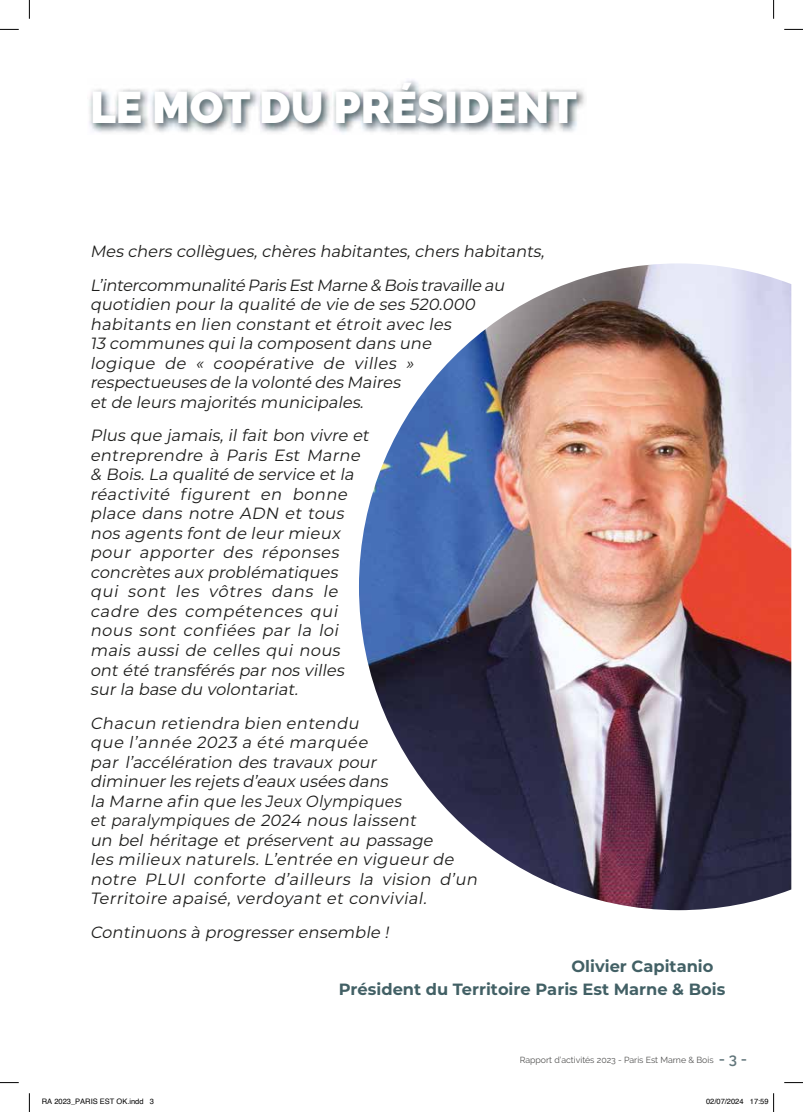
<style>
.page{position:relative;width:803px;height:1112px;background:#fff}
.page>*{position:absolute;margin:0;border:0;box-sizing:border-box;transform-origin:0 0}
.t1{font:900 44.12px "Raleway";color:#fff}
.t2{font:italic 16.25px/19.5px "Montserrat";letter-spacing:.005em;color:#1d1d1b}
.t3{font:700 16.25px/23px "Montserrat";color:#426065}
.t4{font:8.75px "Raleway";color:#525251}
.t5{font:7.5px "Helvetica";color:#000}
.s1{font-weight:600;font-size:15px;color:#62767b}
</style>
<div class="page">
<img style="left:359px;top:263px;width:432px;height:646px">
<img style="left:89px;top:80px;width:496px;height:53px">
<svg style="left:0;top:29px;width:19px;height:1px"></svg>
<svg style="left:784px;top:29px;width:19px;height:1px"></svg>
<svg style="left:0;top:1082px;width:19px;height:1px"></svg>
<svg style="left:784px;top:1082px;width:19px;height:1px"></svg>
<svg style="left:29px;top:0;width:1px;height:19px"></svg>
<svg style="left:29px;top:1093px;width:1px;height:18px"></svg>
<svg style="left:773px;top:0;width:1px;height:19px"></svg>
<svg style="left:773px;top:1093px;width:1px;height:18px"></svg>
<h1 class="t1" style="left:90px;top:82px;width:488px">LE MOT DU PRÉSIDENT</h1>
<p class="t2" style="left:90px;top:233px;width:459px;line-height:33.6px">Mes chers collègues,chères habitantes,chers habitants,<br>L’intercommunalité Paris Est Marne &amp; Bois travaille au</p>
<p class="t2" style="left:90px;top:294px;width:390px">quotidien pour la qualité de vie de ses 520.000 habitants en lien constant et étroit avec les<br>13 communes qui la composent dans une logique de « coopérative de villes » respectueuses de la volonté des Maires<br>etde leurs majorités municipales.</p>
<p class="t2" style="left:90px;top:425px;width:284px">Plus que jamais, il fait bon vivre et entreprendre à Paris Est Marne &amp; Bois. La qualité de service et la réactivité figurent en bonne place dans notre ADN et tous nos agents font de leur mieux pour apporter des réponses concrètes aux problématiques qui sont les vôtres dans le cadre des compétences qui nous sont confiées par la loi mais aussi de celles qui nous ont été transférés par nos villes surla base du volontariat.</p>
<p class="t2" style="left:90px;top:712px;width:392px">Chacun retiendra bien entendu<br>que l’année 2023 a été marquée<br>par l’accélération des travaux pour<br>diminuer les rejets d’eaux usées dans<br>la Marne afin que les Jeux Olympiques<br>et paralympiques de 2024 nous laissent<br>un bel héritage et préservent au passage<br>les milieux naturels. L’entrée en vigueur de notre PLUI conforte d’ailleurs la vision d’un Territoire apaisé, verdoyant et convivial.</p>
<p class="t2" style="left:90px;top:921px;width:304px">Continuons à progresser ensemble !</p>
<p class="t3" style="left:339px;top:953px;width:388px;text-indent:233px">Olivier Capitanio<br>Président du Territoire Paris Est Marne &amp; Bois</p>
<p class="t4" style="left:520px;top:1054px;width:229px">Rapport d’activités 2023 - Paris Est Marne &amp; Bois <span class="s1">- 3 -</span></p>
<p class="t5" style="left:42px;top:1095px;width:114px">RA 2023_PARIS EST OK.indd 3</p>
<p class="t5" style="left:706px;top:1095px;width:64px">02/07/2024 17:59</p>
</div>
